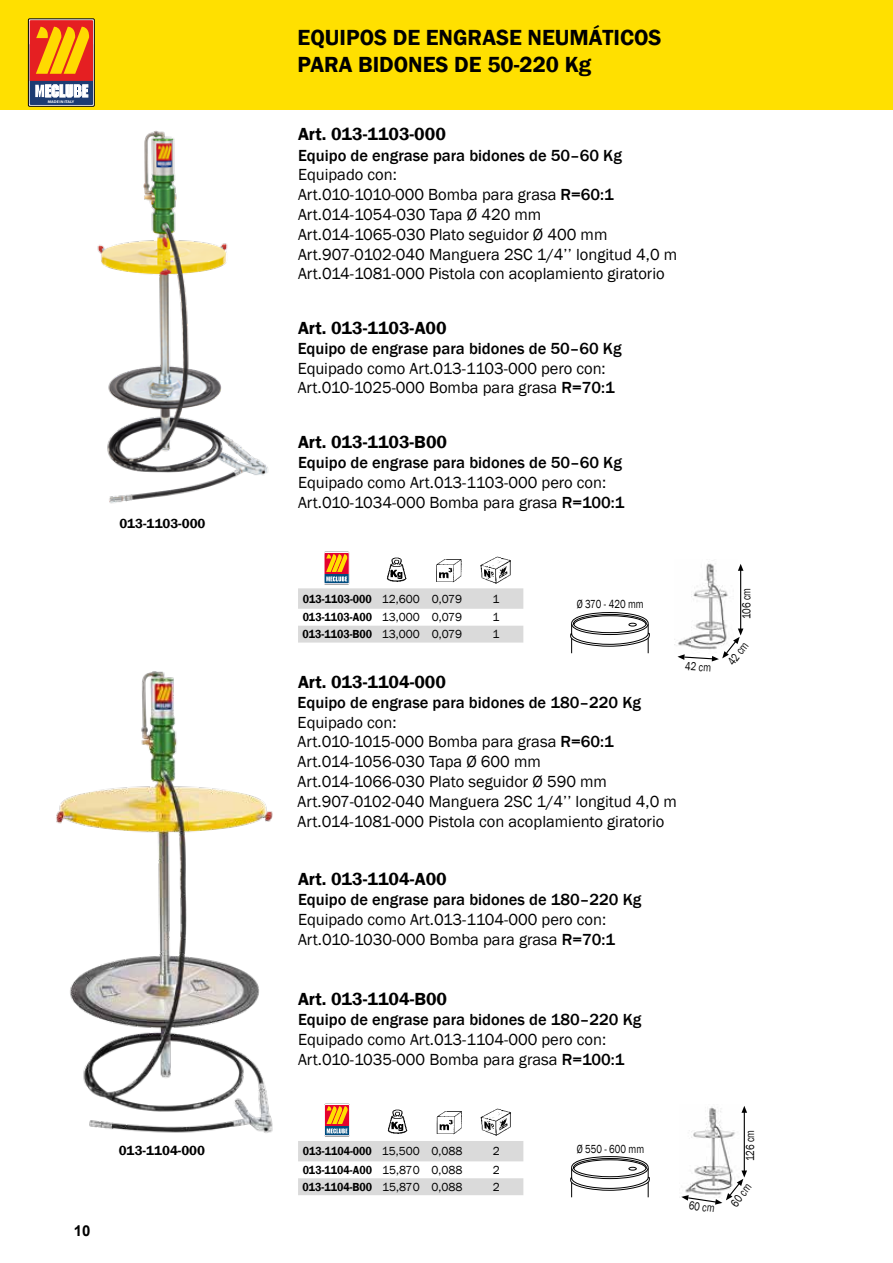
<style>
.page{position:relative;width:893px;height:1263px;background:#fff}
.page>*{position:absolute;margin:0;border:0;box-sizing:border-box;transform-origin:0 0}
.t1{font:600 22.5px/27px "Franklin Gothic";color:#000}
.t2{font:600 18px "Franklin Gothic";color:#000}
.t3{font:16.5px/19.8px "Franklin Gothic";color:#000}
.t4{font:500 16.5px "Franklin Gothic";color:#000}
.t5{font:700 15px "Arial";color:#000}
.t6{font:600 13.5px "Franklin Gothic";color:#000}
.t7{font:600 12px "Franklin Gothic";color:#000;scale:.9 1}
.t8{font:12px "Franklin Gothic";color:#000;scale:.8 1}
.t9{font:12px "Franklin Gothic";color:#000}
.t10{font:700 3.75px "Myriad Pro";color:#fdfdfd;scale:1.06 1}
.s1{font-weight:500}
.s2{font-weight:400}
</style>
<div class="page">
<div style="left:0;top:0;width:893px;height:110px;background:#ffe000"></div>
<div style="left:28px;top:19px;width:66px;height:87px;border:1px solid #000"></div>
<svg style="left:30px;top:20px;width:63px;height:85px"></svg>
<img style="left:97px;top:130px;width:171px;height:374px">
<img style="left:56px;top:671px;width:217px;height:462px">
<div style="left:324px;top:552px;width:25px;height:32px;border:1px solid #fff"></div>
<img style="left:387px;top:1108px;width:124px;height:28px">
<div style="left:324px;top:1104px;width:26px;height:32px;border:1px solid #fff"></div>
<svg style="left:325px;top:1105px;width:24px;height:30px"></svg>
<svg style="left:298px;top:553px;width:225px;height:90px"></svg>
<svg style="left:298px;top:1141px;width:225px;height:54px"></svg>
<img style="left:674px;top:563px;width:54px;height:82px">
<img style="left:689px;top:1107px;width:55px;height:63px">
<div style="left:571px;top:1156px;width:77px;height:23px;border:1px solid #000;border-radius:50%"></div>
<div style="left:573px;top:1158px;width:74px;height:19px;border:1px solid #000;border-radius:50%"></div>
<svg style="left:570px;top:1159px;width:80px;height:38px"></svg>
<div style="left:571px;top:612px;width:77px;height:23px;border:1px solid #000;border-radius:50%"></div>
<div style="left:573px;top:614px;width:74px;height:19px;border:1px solid #000;border-radius:50%"></div>
<svg style="left:570px;top:615px;width:80px;height:38px"></svg>
<hr style="left:740px;top:569px;width:1px;height:61px;background:#000">
<svg style="left:738px;top:564px;width:5px;height:7px"></svg>
<svg style="left:677px;top:628px;width:66px;height:33px"></svg>
<hr style="left:744px;top:1111px;width:1px;height:61px;background:#000">
<svg style="left:741px;top:1106px;width:6px;height:7px"></svg>
<svg style="left:681px;top:1170px;width:66px;height:34px"></svg>
<p class="t10" style="left:48px;top:99px;width:26px">MADE IN ITALY</p>
<p class="t6" style="left:119px;top:515px;width:88px">013-1103-000</p>
<p class="t5" style="left:74px;top:1220px;width:18px">10</p>
<p class="t6" style="left:119px;top:1142px;width:88px">013-1104-000</p>
<h1 class="t1" style="left:298px;top:24px;width:366px">EQUIPOS DE ENGRASE NEUMÁTICOS<br>PARA BIDONES DE 50-220 Kg</h1>
<p class="t2" style="left:298px;top:123px;width:149px">Art. 013-1103-000</p>
<p class="t4" style="left:298px;top:145px;width:325px">Equipo de engrase para bidones de 50–60 Kg</p>
<p class="t3" style="left:298px;top:165px;width:381px">Equipado con:<br>Art.010-1010-000 Bomba para grasa <span class="s1">R=60:1<br></span>Art.014-1054-030 Tapa Ø 420 mm<br>Art.014-1065-030 Plato seguidor Ø 400 mm Art.907-0102-040 Manguera 2SC 1/4’’ longitud 4,0 m Art.014-1081-000 Pistola con acoplamiento giratorio</p>
<p class="t2" style="left:298px;top:316px;width:150px">Art. 013-1103-A00</p>
<p class="t4" style="left:298px;top:338px;width:325px">Equipo de engrase para bidones de 50–60 Kg</p>
<p class="t3" style="left:298px;top:358px;width:319px">Equipado como Art.013-1103-000 pero con:<br>Art.010-1025-000 Bomba para grasa <span class="s1">R=70:1</span></p>
<p class="t2" style="left:298px;top:431px;width:151px">Art. 013-1103-B00</p>
<p class="t4" style="left:298px;top:452px;width:325px">Equipo de engrase para bidones de 50–60 Kg</p>
<p class="t3" style="left:298px;top:473px;width:328px">Equipado como Art.013-1103-000 pero con:<br>Art.010-1034-000 Bomba para grasa <span class="s1">R=100:1</span></p>
<p class="t7" style="left:303px;top:591px;width:178px">013-1103-000 <span class="s2">12,600 0,079</span></p>
<p class="t9" style="left:493px;top:591px;width:9px">1</p>
<p class="t7" style="left:303px;top:610px;width:179px">013-1103-A00 <span class="s2">13,000 0,079</span></p>
<p class="t9" style="left:493px;top:610px;width:9px">1</p>
<p class="t7" style="left:303px;top:627px;width:179px">013-1103-B00 <span class="s2">13,000 0,079</span></p>
<p class="t9" style="left:493px;top:627px;width:9px">1</p>
<p class="t2" style="left:298px;top:670px;width:149px">Art. 013-1104-000</p>
<p class="t8" style="left:577px;top:597px;width:85px">Ø 370 - 420 mm</p>
<p class="t4" style="left:298px;top:692px;width:345px">Equipo de engrase para bidones de 180–220 Kg</p>
<p class="t3" style="left:298px;top:712px;width:381px">Equipado con:<br>Art.010-1015-000 Bomba para grasa <span class="s1">R=60:1<br></span>Art.014-1056-030 Tapa Ø 600 mm<br>Art.014-1066-030 Plato seguidor Ø 590 mm Art.907-0102-040 Manguera 2SC 1/4’’ longitud 4,0 m Art.014-1081-000 Pistola con acoplamiento giratorio</p>
<p class="t8" style="left:686px;top:659px;width:34px;rotate:4deg">42 cm</p>
<p class="t8" style="left:739px;top:619px;width:41px;rotate:-90deg">106 cm</p>
<p class="t8" style="left:724px;top:659px;width:34px;rotate:-53deg">42 cm</p>
<p class="t2" style="left:298px;top:868px;width:150px">Art. 013-1104-A00</p>
<p class="t4" style="left:298px;top:889px;width:345px">Equipo de engrase para bidones de 180–220 Kg</p>
<p class="t3" style="left:298px;top:910px;width:319px">Equipado como Art.013-1104-000 pero con:<br>Art.010-1030-000 Bomba para grasa <span class="s1">R=70:1</span></p>
<p class="t2" style="left:298px;top:988px;width:151px">Art. 013-1104-B00</p>
<p class="t4" style="left:298px;top:1010px;width:345px">Equipo de engrase para bidones de 180–220 Kg</p>
<p class="t3" style="left:298px;top:1030px;width:328px">Equipado como Art.013-1104-000 pero con:<br>Art.010-1035-000 Bomba para grasa <span class="s1">R=100:1</span></p>
<p class="t7" style="left:303px;top:1144px;width:179px">013-1104-000 <span class="s2">15,500 0,088</span></p>
<p class="t9" style="left:493px;top:1144px;width:9px">2</p>
<p class="t7" style="left:303px;top:1162px;width:179px">013-1104-A00 <span class="s2">15,870 0,088</span></p>
<p class="t9" style="left:493px;top:1162px;width:9px">2</p>
<p class="t7" style="left:303px;top:1179px;width:179px">013-1104-B00 <span class="s2">15,870 0,088</span></p>
<p class="t9" style="left:493px;top:1179px;width:9px">2</p>
<p class="t8" style="left:577px;top:1141px;width:86px">Ø 550 - 600 mm</p>
<p class="t8" style="left:690px;top:1197px;width:34px;rotate:8deg">60 cm</p>
<p class="t8" style="left:743px;top:1161px;width:41px;rotate:-90deg">126 cm</p>
<p class="t8" style="left:727px;top:1201px;width:34px;rotate:-53deg">60 cm</p>
</div>
